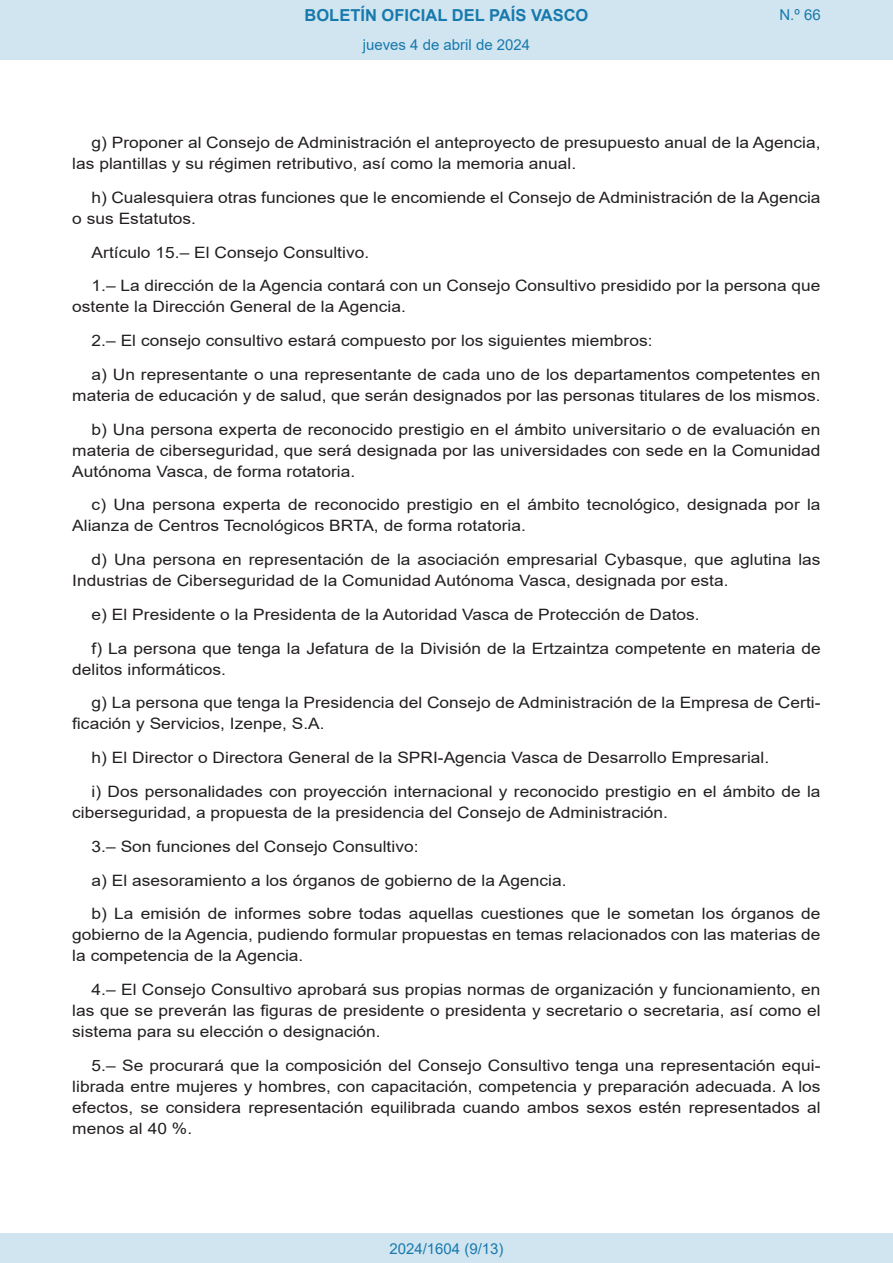
<style>
.page{position:relative;width:893px;height:1263px;background:#fff}
.page>*{position:absolute;margin:0;border:0;box-sizing:border-box;transform-origin:0 0}
.t1{font:700 16.5px "Arial";color:#1879ad}
.BOPVDetalle{font:15.6px/21px "Arial";color:#231f20;scale:1.11 1}
.Paginacion_Centro{font:15px "Arial";color:#1879ad}
</style>
<div class="page">
<div style="left:0;top:0;width:893px;height:60px;background:#d0e5f0"></div>
<div style="left:0;top:1233px;width:893px;height:30px;background:#d0e5f0"></div>
<p class="t1" style="left:305px;top:3px;width:285px">BOLETÍN OFICIAL DEL PAÍS VASCO</p>
<p class="Paginacion_Centro" style="left:363px;top:35px;width:169px">jueves 4 de abril de 2024</p>
<p class="Paginacion_Centro" style="left:779px;top:5px;width:43px">N.º 66</p>
<p class="BOPVDetalle" style="left:72px;top:132px;width:676px;text-indent:19px">g) Proponer al Consejo de Administración el anteproyecto de presupuesto anual de la Agencia, las plantillas y su régimen retributivo, así como la memoria anual.</p>
<p class="BOPVDetalle" style="left:72px;top:187px;width:676px;text-indent:19px">h) Cualesquiera otras funciones que le encomiende el Consejo de Administración de la Agencia o sus Estatutos.</p>
<p class="BOPVDetalle" style="left:92px;top:242px;width:252px">Artículo 15.– El Consejo Consultivo.</p>
<p class="BOPVDetalle" style="left:72px;top:275px;width:676px;text-indent:19px">1.– La dirección de la Agencia contará con un Consejo Consultivo presidido por la persona que ostente la Dirección General de la Agencia.</p>
<p class="BOPVDetalle" style="left:92px;top:330px;width:507px">2.– El consejo consultivo estará compuesto por los siguientes miembros:</p>
<p class="BOPVDetalle" style="left:72px;top:364px;width:676px;text-align:right">a) Un representante o una representante de cada uno de los departamentos competentes en materia de educación y de salud, que serán designados por las personas titulares de los mismos.</p>
<p class="BOPVDetalle" style="left:72px;top:419px;width:676px;text-align:justify;text-indent:19px">b) Una persona experta de reconocido prestigio en el ámbito universitario o de evaluación en materia de ciberseguridad, que será designada por las universidades con sede en la Comunidad Autónoma Vasca, de forma rotatoria.</p>
<p class="BOPVDetalle" style="left:72px;top:494px;width:676px;text-indent:19px">c) Una persona experta de reconocido prestigio en el ámbito tecnológico, designada por la<br>Alianza de Centros Tecnológicos BRTA, de forma rotatoria.</p>
<p class="BOPVDetalle" style="left:72px;top:549px;width:676px;text-indent:19px">d) Una persona en representación de la asociación empresarial Cybasque, que aglutina las<br>Industrias de Ciberseguridad de la Comunidad Autónoma Vasca, designada por esta.</p>
<p class="BOPVDetalle" style="left:92px;top:604px;width:549px">e) El Presidente o la Presidenta de la Autoridad Vasca de Protección de Datos.</p>
<p class="BOPVDetalle" style="left:72px;top:638px;width:676px;text-indent:19px">f) La persona que tenga la Jefatura de la División de la Ertzaintza competente en materia de delitos informáticos.</p>
<p class="BOPVDetalle" style="left:72px;top:692px;width:676px;text-indent:19px">g) La persona que tenga la Presidencia del Consejo de Administración de la Empresa de Certi&shy;ficación y Servicios, Izenpe, S.A.</p>
<p class="BOPVDetalle" style="left:92px;top:747px;width:612px">h) El Director o Directora General de la SPRI-Agencia Vasca de Desarrollo Empresarial.</p>
<p class="BOPVDetalle" style="left:72px;top:781px;width:676px;text-indent:19px">i) Dos personalidades con proyección internacional y reconocido prestigio en el ámbito de la ciberseguridad, a propuesta de la presidencia del Consejo de Administración.</p>
<p class="BOPVDetalle" style="left:92px;top:836px;width:296px">3.– Son funciones del Consejo Consultivo:</p>
<p class="BOPVDetalle" style="left:92px;top:869px;width:429px">a) El asesoramiento a los órganos de gobierno de la Agencia.</p>
<p class="BOPVDetalle" style="left:72px;top:903px;width:676px;text-align:justify;text-indent:19px">b) La emisión de informes sobre todas aquellas cuestiones que le sometan los órganos de gobierno de la Agencia, pudiendo formular propuestas en temas relacionados con las materias de la competencia de la Agencia.</p>
<p class="BOPVDetalle" style="left:72px;top:979px;width:676px;text-align:justify;text-indent:19px">4.– El Consejo Consultivo aprobará sus propias normas de organización y funcionamiento, en las que se preverán las figuras de presidente o presidenta y secretario o secretaria, así como el sistema para su elección o designación.</p>
<p class="BOPVDetalle" style="left:72px;top:1055px;width:676px;text-align:justify;text-indent:19px">5.– Se procurará que la composición del Consejo Consultivo tenga una representación equi&shy;librada entre mujeres y hombres, con capacitación, competencia y preparación adecuada. A los efectos, se considera representación equilibrada cuando ambos sexos estén representados al menos al 40 %.</p>
<p class="Paginacion_Centro" style="left:389px;top:1238px;width:116px">2024/1604 (9/13)</p>
</div>
